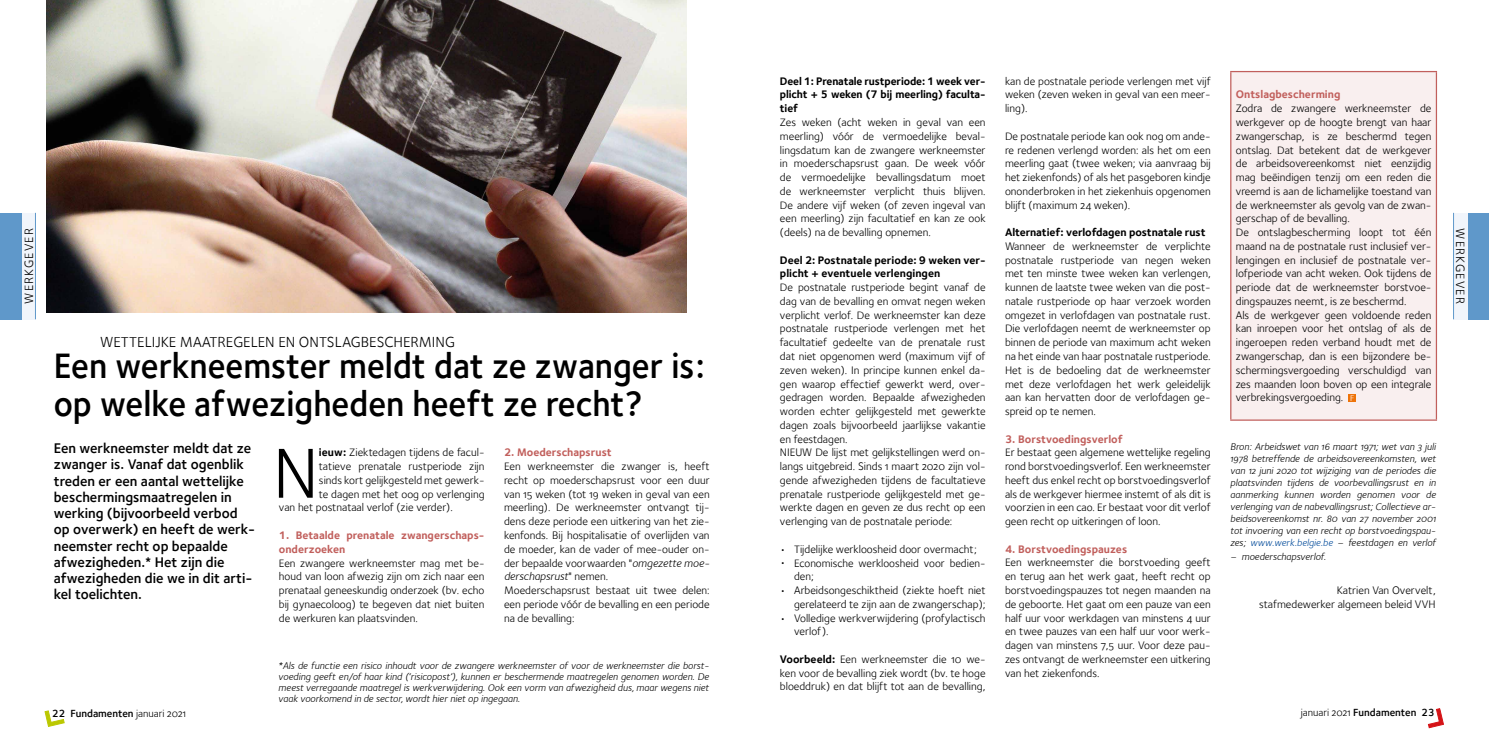
<style>
.page{position:relative;width:1489px;height:745px;background:#fff}
.page>*{position:absolute;margin:0;border:0;box-sizing:border-box;transform-origin:0 0}
.t1{font:73.12px "Foundry Sterling";color:#000}
.t2{font:600 36.25px/37.5px "Foundry Sterling";color:#000;scale:.94 1}
.t3{font:15px "Foundry Sterling Book OSF";color:#000}
.t4{font:600 14.38px/16.2px "Foundry Sterling";color:#000}
.t5{font:12.5px "Foundry Sterling Book OSF";letter-spacing:.1em;color:#000}
.t6{font:11.25px/13.8px "Foundry Sterling Book OSF";color:#000;text-align:justify}
.t7{font:700 11.25px/13.8px "Foundry Sterling";letter-spacing:-.01em;color:#000;text-align:justify}
.t8{font:700 11.25px/13.8px "Foundry Sterling";color:#c15f5c}
.t9{font:11.25px "Foundry Sterling Book Italic OSFCE";color:#000}
.t10{font:600 10.62px "Foundry Sterling";color:#000}
.t11{font:10px/12px "Foundry Sterling Book Italic OSFCE";color:#000;text-align:justify}
.s1{font-family:"Foundry Sterling";font-weight:700}
.s2{font-size:8.75px;color:#fff}
.s3{color:#004a9a}
.s4{font-family:"Foundry Sterling Book Italic OSFCE"}
.s5{font-family:"Foundry Sterling Book OSF"}
.s6{font-family:"Foundry Sterling Book OSF";font-weight:400}
</style>
<div class="page">
<svg style="left:1427px;top:708px;width:17px;height:20px"></svg>
<svg style="left:44px;top:710px;width:21px;height:16px"></svg>
<div style="left:0;top:213px;width:22px;height:106px;background:#5f98ca"></div>
<div style="left:22px;top:213px;width:13px;height:106px;background:#f1f5fb"></div>
<hr style="left:35px;top:213px;width:1px;height:106px;background:#5f98ca">
<div style="left:1467px;top:213px;width:21px;height:106px;background:#5f98ca"></div>
<div style="left:1453px;top:213px;width:14px;height:106px;background:#f1f5fb"></div>
<hr style="left:1453px;top:213px;width:1px;height:106px;background:#5f98ca">
<div style="left:1230px;top:71px;width:206px;height:349px;background:#f9efef"></div>
<hr style="left:1230px;top:71px;width:206px;height:1px;background:#c15f5c">
<hr style="left:1230px;top:72px;width:1px;height:347px;background:#c15f5c">
<hr style="left:1435px;top:72px;width:1px;height:347px;background:#c15f5c">
<hr style="left:1230px;top:419px;width:206px;height:1px;background:#c15f5c">
<div style="left:1348px;top:394px;width:7px;height:7px;background:#ee730a"></div>
<img style="left:46px;top:0;width:641px;height:312px">
<p class="t6" style="left:1005px;top:74px;width:207px">kan de postnatale periode verlengen met vijf weken (zeven weken in geval van een meer&shy;ling).</p>
<p class="t6" style="left:1005px;top:129px;width:207px">De postnatale periode kan ook nog om ande&shy;re redenen verlengd worden: als het om een meerling gaat (twee weken; via aanvraag bij het ziekenfonds) of als het pasgeboren kindje ononderbroken in het ziekenhuis opgenomen blijft (maximum 24 weken).</p>
<p class="t7" style="left:1005px;top:225px;width:202px">Alternatief: verlofdagen postnatale rust</p>
<p class="t6" style="left:1005px;top:239px;width:207px">Wanneer de werkneemster de verplichte postnatale rustperiode van negen weken met ten minste twee weken kan verlengen, kunnen de laatste twee weken van die post&shy;natale rustperiode op haar verzoek worden omgezet in verlofdagen van postnatale rust.<br>Die verlofdagen neemt de werkneemster op binnen de periode van maximum acht weken na het einde van haar postnatale rustperiode.<br>Het is de bedoeling dat de werkneemster met deze verlofdagen het werk geleidelijk aan kan hervatten door de verlofdagen ge&shy;spreid op te nemen.</p>
<p class="t8" style="left:1005px;top:431px;width:119px">3. Borstvoedingsverlof</p>
<p class="t6" style="left:1005px;top:445px;width:207px">Er bestaat geen algemene wettelijke regeling rond borstvoedingsverlof. Een werkneemster heeft dus enkel recht op borstvoedingsverlof als de werkgever hiermee instemt of als dit is voorzien in een cao. Er bestaat voor dit verlof geen recht op uitkeringen of loon.</p>
<p class="t8" style="left:1005px;top:541px;width:124px">4. Borstvoedingspauzes</p>
<p class="t6" style="left:1005px;top:555px;width:207px">Een werkneemster die borstvoeding geeft en terug aan het werk gaat, heeft recht op borstvoedingspauzes tot negen maanden na de geboorte. Het gaat om een pauze van een half uur voor werkdagen van minstens 4 uur en twee pauzes van een half uur voor werk&shy;dagen van minstens 7,5 uur. Voor deze pau&shy;zes ontvangt de werkneemster een uitkering van het ziekenfonds.</p>
<p class="t7" style="left:780px;top:74px;width:207px">Deel 1: Prenatale rustperiode: 1 week ver&shy;plicht + 5 weken (7 bij meerling) faculta&shy;tief</p>
<p class="t6" style="left:780px;top:115px;width:207px">Zes weken (acht weken in geval van een meerling) vóór de vermoedelijke beval&shy;lingsdatum kan de zwangere werkneemster in moederschapsrust gaan. De week vóór de vermoedelijke bevallingsdatum moet de werkneemster verplicht thuis blijven.<br>De andere vijf weken (of zeven ingeval van een meerling) zijn facultatief en kan ze ook (deels) na de bevalling opnemen.</p>
<p class="t7" style="left:780px;top:253px;width:207px">Deel 2: Postnatale periode: 9 weken ver&shy;plicht + eventuele verlengingen</p>
<p class="t6" style="left:780px;top:280px;width:207px;text-align:left">De postnatale rustperiode begint vanaf de dag van de bevalling en omvat negen weken verplicht verlof. De werkneemster kan deze postnatale rustperiode verlengen met het facultatief gedeelte van de prenatale rust dat niet opgenomen werd (maximum vijf of zeven weken). In principe kunnen enkel da&shy;gen waarop effectief gewerkt werd, over&shy;gedragen worden. Bepaalde afwezigheden worden echter gelijkgesteld met gewerkte dagen zoals bijvoorbeeld jaarlijkse vakantie en feestdagen.<br>NIEUW De lijst met gelijkstellingen werd on&shy;langs uitgebreid. Sinds 1 maart 2020 zijn vol&shy;gende afwezigheden tijdens de facultatieve prenatale rustperiode gelijkgesteld met ge&shy;werkte dagen en geven ze dus recht op een verlenging van de postnatale periode:</p>
<p class="t6" style="left:780px;top:541px;width:198px">• Tijdelijke werkloosheid door overmacht;</p>
<p class="t6" style="left:794px;top:555px;width:193px;text-indent:-14px">• Economische werkloosheid voor bedien&shy;den;</p>
<p class="t6" style="left:780px;top:583px;width:207px;text-align:right">• Arbeidsongeschiktheid (ziekte hoeft niet gerelateerd te zijn aan de zwangerschap);</p>
<p class="t6" style="left:794px;top:610px;width:193px;text-indent:-14px">• Volledige werkverwijdering (profylactisch verlof).</p>
<p class="t6" style="left:780px;top:651px;width:207px"><span class="s1">Voorbeeld:</span> Een werkneemster die 10 we&shy;ken voor de bevalling ziek wordt (bv. te hoge bloeddruk) en dat blijft tot aan de bevalling,</p>
<p class="t8" style="left:1235px;top:88px;width:106px">Ontslagbescherming</p>
<p class="t6" style="left:1235px;top:101px;width:197px;text-align:left">Zodra de zwangere werkneemster de werkgever op de hoogte brengt van haar zwangerschap, is ze beschermd tegen ontslag. Dat betekent dat de werkgever de arbeidsovereenkomst niet eenzijdig mag beëindigen tenzij om een reden die vreemd is aan de lichamelijke toestand van de werkneemster als gevolg van de zwan&shy;gerschap of de bevalling.<br>De ontslagbescherming loopt tot één maand na de postnatale rust inclusief ver&shy;lengingen en inclusief de postnatale ver&shy;lofperiode van acht weken. Ook tijdens de periode dat de werkneemster borstvoe&shy;dingspauzes neemt, is ze beschermd.<br>Als de werkgever geen voldoende reden kan inroepen voor het ontslag of als de ingeroepen reden verband houdt met de zwangerschap, dan is een bijzondere be&shy;schermingsvergoeding verschuldigd van zes maanden loon boven op een integrale verbrekingsvergoeding. <span class="s2">F</span></p>
<p class="t11" style="left:1230px;top:440px;width:207px">Bron: Arbeidswet van 16 maart 1971; wet van 3 juli 1978 betreffende de arbeidsovereenkomsten, wet van 12 juni 2020 tot wijziging van de periodes die plaatsvinden tijdens de voorbevallingsrust en in aanmerking kunnen worden genomen voor de verlenging van de nabevallingsrust; Collectieve ar&shy;beidsovereenkomst nr. 80 van 27 november 2001 tot invoering van een recht op borstvoedingspau&shy;zes; <span class="s3">www.werk.belgie.be</span> – feestdagen en verlof</p>
<p class="t11" style="left:1230px;top:550px;width:97px">– moederschapsverlof.</p>
<p class="t6" style="left:1259px;top:583px;width:178px;text-align:right">Katrien Van Overvelt, stafmedewerker algemeen beleid VVH</p>
<p class="t5" style="left:22px;top:303px;width:77px;rotate:-90deg">WERKGEVER</p>
<p class="t5" style="left:1467px;top:228px;width:77px;rotate:90deg">WERKGEVER</p>
<h3 class="t3" style="left:100px;top:333px;width:356px">WETTELIJKE MAATREGELEN EN ONTSLAGBESCHERMING</h3>
<h2 class="t2" style="left:54px;top:346px;width:694px">Een werkneemster meldt dat ze zwanger is: op welke afwezigheden heeft ze recht?</h2>
<p class="t4" style="left:54px;top:439px;width:203px">Een werkneemster meldt dat ze zwanger is. Vanaf dat ogenblik treden er een aantal wettelijke beschermingsmaatregelen in werking (bijvoorbeeld verbod op overwerk) en heeft de werk&shy;neemster recht op bepaalde afwezigheden.* Het zijn die afwezigheden die we in dit arti&shy;kel toelichten.</p>
<h1 class="t1" style="left:272px;top:430px;width:48px">N</h1>
<p class="t6" style="left:319px;top:445px;width:167px"><span class="s1">ieuw:</span> Ziektedagen tijdens de facul-</p>
<p class="t8" style="left:504px;top:445px;width:109px">2. Moederschapsrust</p>
<p class="t6" style="left:504px;top:459px;width:207px">Een werkneemster die zwanger is, heeft recht op moederschapsrust voor een duur van 15 weken (tot 19 weken in geval van een meerling). De werkneemster ontvangt tij&shy;dens deze periode een uitkering van het zie&shy;kenfonds. Bij hospitalisatie of overlijden van de moeder, kan de vader of mee-ouder on&shy;der bepaalde voorwaarden "<span class="s4">omgezette moe-</span></p>
<p class="t9" style="left:504px;top:569px;width:106px">derschapsrust<span class="s5">" nemen.</span></p>
<p class="t6" style="left:504px;top:583px;width:207px">Moederschapsrust bestaat uit twee delen: een periode vóór de bevalling en een periode na de bevalling:</p>
<p class="t11" style="left:278px;top:659px;width:432px;line-height:11.2px">*Als de functie een risico inhoudt voor de zwangere werkneemster of voor de werkneemster die borst&shy;voeding geeft en/of haar kind (‘risicopost’), kunnen er beschermende maatregelen genomen worden. De meest verregaande maatregel is werkverwijdering. Ook een vorm van afwezigheid dus, maar wegens niet vaak voorkomend in de sector, wordt hier niet op ingegaan.</p>
<p class="t6" style="left:319px;top:459px;width:167px">tatieve prenatale rustperiode zijn</p>
<p class="t6" style="left:319px;top:473px;width:167px">sinds kort gelijkgesteld met gewerk-</p>
<p class="t6" style="left:319px;top:486px;width:167px">te dagen met het oog op verlenging</p>
<p class="t6" style="left:279px;top:500px;width:175px">van het postnataal verlof (zie verder).</p>
<p class="t8" style="left:279px;top:528px;width:207px">1. Betaalde prenatale zwangerschaps&shy;onderzoeken</p>
<p class="t6" style="left:279px;top:555px;width:207px">Een zwangere werkneemster mag met be&shy;houd van loon afwezig zijn om zich naar een prenataal geneeskundig onderzoek (bv. echo bij gynaecoloog) te begeven dat niet buiten de werkuren kan plaatsvinden.</p>
<p class="t10" style="left:52px;top:706px;width:135px">22 Fundamenten <span class="s6">januari 2021</span></p>
<p class="t10" style="left:1300px;top:706px;width:135px"><span class="s6">januari 2021</span> Fundamenten 23</p>
</div>
